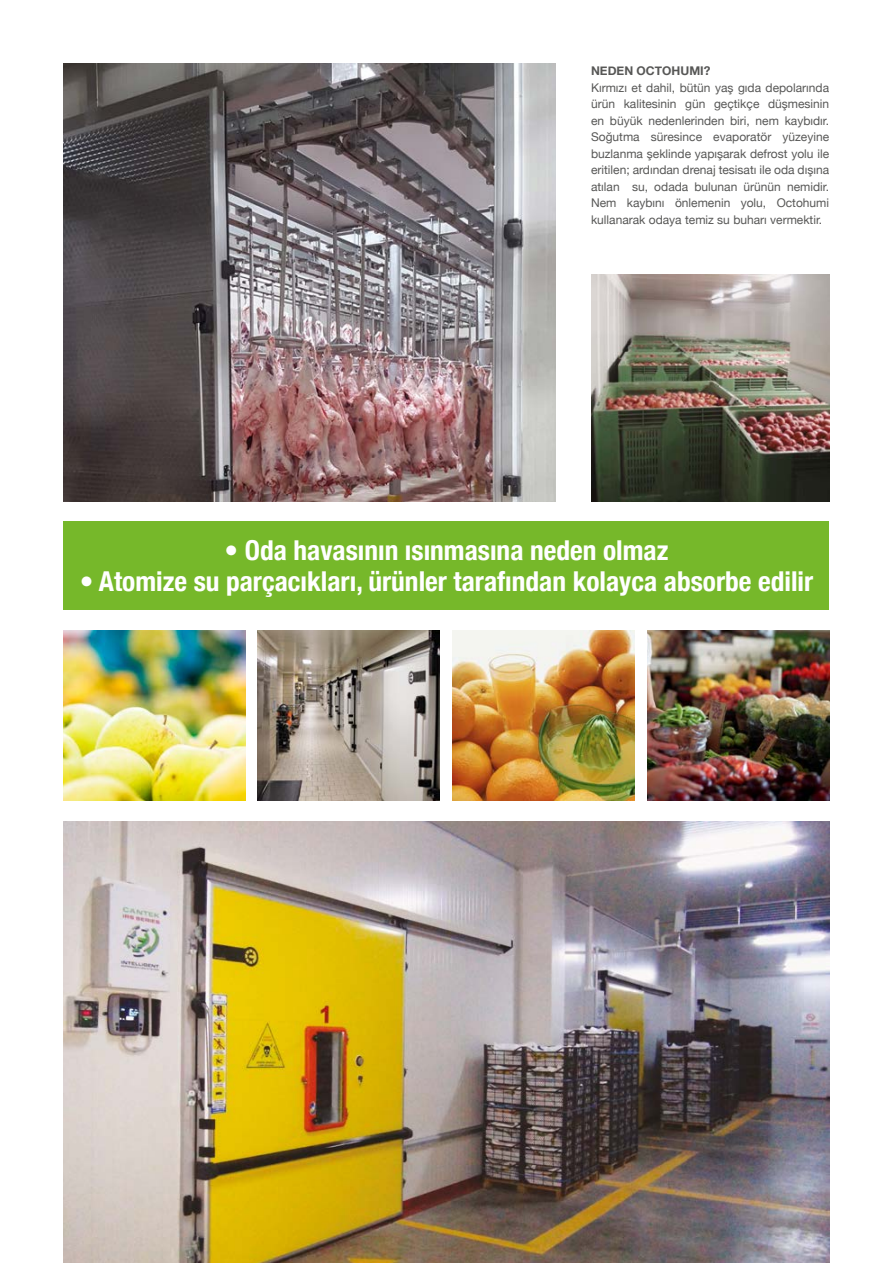
<style>
.page{position:relative;width:893px;height:1263px;background:#fff}
.page>*{position:absolute;margin:0;border:0;box-sizing:border-box;transform-origin:0 0}
.t1{font:700 condensed 27.45px "Helvetica Neue";color:#fff}
.t2{font:12px/16.5px "Helvetica Neue";color:#575756;text-align:justify}
.t3{font:700 12px "Helvetica Neue";color:#575756}
</style>
<div class="page">
<div style="left:64px;top:522px;width:765px;height:88px;background:#76b82a"></div>
<img style="left:258px;top:630px;width:181px;height:171px">
<img style="left:64px;top:821px;width:765px;height:442px">
<img style="left:64px;top:630px;width:181px;height:171px">
<img style="left:453px;top:630px;width:181px;height:171px">
<img style="left:64px;top:64px;width:492px;height:437px">
<img style="left:648px;top:630px;width:181px;height:171px">
<img style="left:591px;top:275px;width:238px;height:226px">
<p class="t3" style="left:591px;top:62px;width:121px">NEDEN OCTOHUMI?</p>
<p class="t2" style="left:591px;top:80px;width:240px">Kırmızı et dahil, bütün yaş gıda depolarında ürün kalitesinin gün geçtikçe düşmesinin en büyük nedenlerinden biri, nem kaybıdır.<br>Soğutma süresince evaporatör yüzeyine buzlanma şeklinde yapışarak defrost yolu ile eritilen; ardından drenaj tesisatı ile oda dışına atılan su, odada bulunan ürünün nemidir.<br>Nem kaybını önlemenin yolu, Octohumi kullanarak odaya temiz su buharı vermektir.</p>
<h1 class="t1" style="left:225px;top:527px;width:445px">• Oda havasının ısınmasına neden olmaz</h1>
<h1 class="t1" style="left:80px;top:559px;width:735px">• Atomize su parçacıkları, ürünler tarafından kolayca absorbe edilir</h1>
</div>
